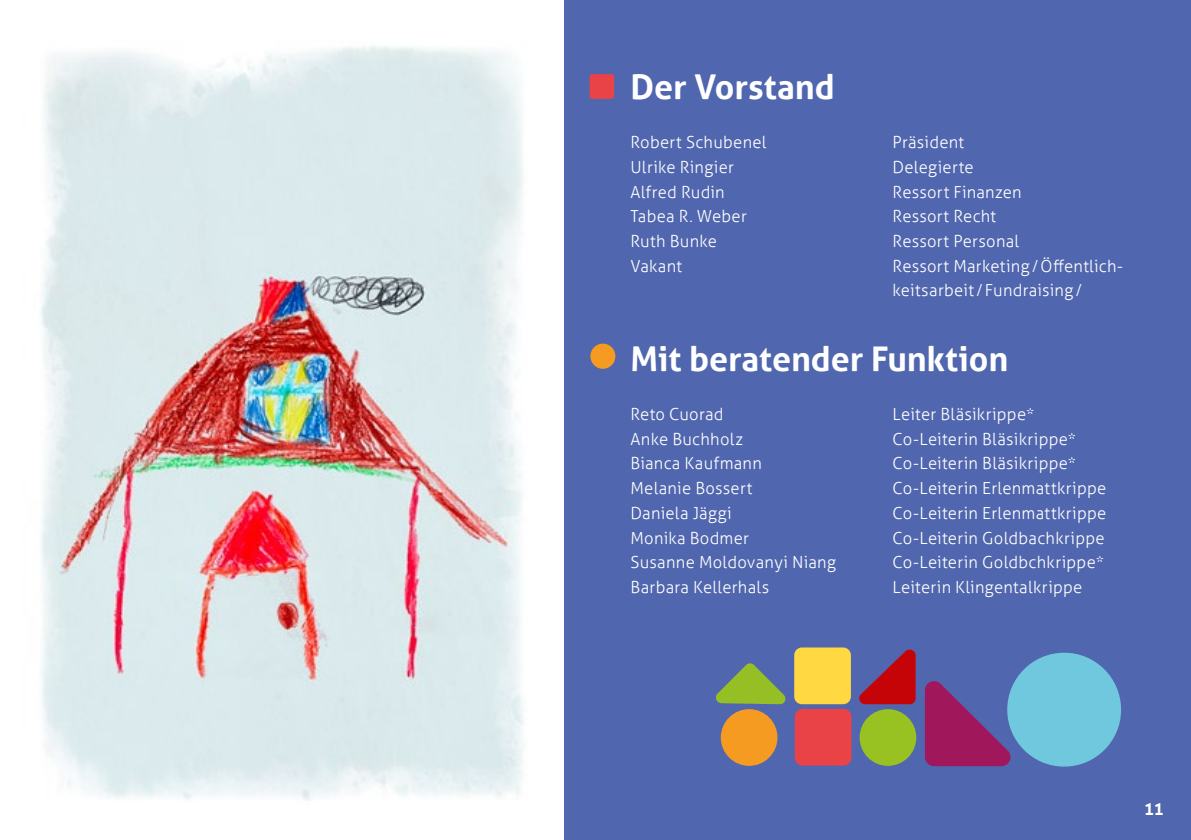
<style>
.page{position:relative;width:1191px;height:840px;background:#fff}
.page>*{position:absolute;margin:0;border:0;box-sizing:border-box;transform-origin:0 0}
.Titel_1{font:700 34px "Aller";letter-spacing:-.005em;color:#fff}
.Body{font:300 16.6px/24.6px "Aller";letter-spacing:.015em;color:#fff}
.t1{font:700 16.6px "Aller";color:#fff}
</style>
<div class="page">
<div style="left:0;top:0;width:1191px;height:839px;background:#5066ae"></div>
<svg style="left:925px;top:681px;width:86px;height:84px"></svg>
<div style="left:794px;top:647px;width:57px;height:56px;background:#ffd842;border-radius:8px"></div>
<div style="left:794px;top:708px;width:57px;height:57px;background:#e94348;border-radius:8px"></div>
<div style="left:1007px;top:652px;width:114px;height:114px;background:#6fc8dd;border-radius:50%"></div>
<div style="left:859px;top:708px;width:57px;height:57px;background:#97c221;border-radius:50%"></div>
<div style="left:721px;top:708px;width:56px;height:57px;background:#f59b21;border-radius:50%"></div>
<div style="left:589px;top:74px;width:25px;height:25px;background:#e94348;border-radius:3px"></div>
<div style="left:590px;top:343px;width:25px;height:25px;background:#f59b21;border-radius:50%"></div>
<svg style="left:859px;top:649px;width:56px;height:54px"></svg>
<svg style="left:716px;top:663px;width:70px;height:40px"></svg>
<div style="left:0;top:0;width:563px;height:839px;background:#fff"></div>
<img style="left:40px;top:46px;width:483px;height:754px">
<p class="Titel_1" style="left:630px;top:66px;width:206px">Der Vorstand</p>
<p class="Body" style="left:630px;top:130px;width:137px">Robert Schubenel</p>
<p class="Body" style="left:892px;top:130px;width:73px">Präsident</p>
<p class="Body" style="left:630px;top:155px;width:105px">Ulrike Ringier</p>
<p class="Body" style="left:892px;top:155px;width:83px">Delegierte</p>
<p class="Body" style="left:630px;top:179px;width:96px">Alfred Rudin</p>
<p class="Body" style="left:892px;top:179px;width:131px">Ressort Finanzen</p>
<p class="Body" style="left:630px;top:204px;width:118px">Tabea R. Weber</p>
<p class="Body" style="left:892px;top:204px;width:105px">Ressort Recht</p>
<p class="Body" style="left:630px;top:229px;width:88px">Ruth Bunke</p>
<p class="Body" style="left:892px;top:229px;width:128px">Ressort Personal</p>
<p class="Body" style="left:630px;top:253px;width:53px">Vakant</p>
<p class="Body" style="left:892px;top:253px;width:232px">Ressort Marketing/Öffentlich&shy;keitsarbeit/Fundraising/</p>
<p class="Titel_1" style="left:630px;top:337px;width:379px">Mit beratender Funktion</p>
<p class="Body" style="left:630px;top:401px;width:95px">Reto Cuorad</p>
<p class="Body" style="left:892px;top:401px;width:143px">Leiter Bläsikrippe*</p>
<p class="Body" style="left:630px;top:426px;width:114px">Anke Buchholz</p>
<p class="Body" style="left:892px;top:426px;width:185px">Co-Leiterin Bläsikrippe*</p>
<p class="Body" style="left:630px;top:451px;width:133px">Bianca Kaufmann</p>
<p class="Body" style="left:892px;top:451px;width:185px">Co-Leiterin Bläsikrippe*</p>
<p class="Body" style="left:630px;top:475px;width:123px">Melanie Bossert</p>
<p class="Body" style="left:892px;top:475px;width:215px">Co-Leiterin Erlenmattkrippe</p>
<p class="Body" style="left:630px;top:500px;width:103px">Daniela Jäggi</p>
<p class="Body" style="left:892px;top:500px;width:215px">Co-Leiterin Erlenmattkrippe</p>
<p class="Body" style="left:630px;top:525px;width:120px">Monika Bodmer</p>
<p class="Body" style="left:892px;top:525px;width:213px">Co-Leiterin Goldbachkrippe</p>
<p class="Body" style="left:630px;top:549px;width:207px">Susanne Moldovanyi Niang</p>
<p class="Body" style="left:892px;top:549px;width:213px">Co-Leiterin Goldbchkrippe*</p>
<p class="Body" style="left:630px;top:574px;width:140px">Barbara Kellerhals</p>
<p class="Body" style="left:892px;top:574px;width:191px">Leiterin Klingentalkrippe</p>
<p class="t1" style="left:1144px;top:798px;width:21px">11</p>
</div>
